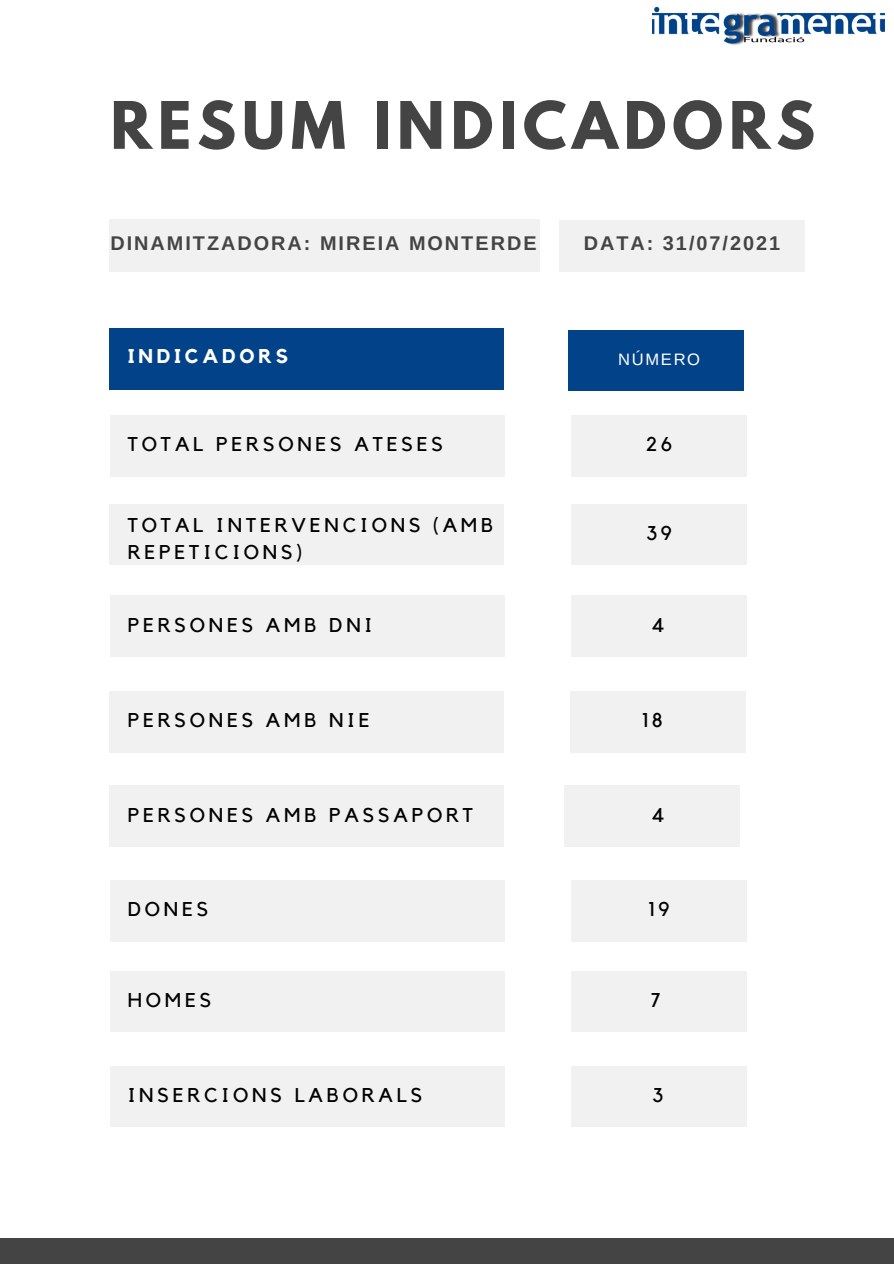
<style>
.page{position:relative;width:894px;height:1264px;background:#fff}
.page>*{position:absolute;margin:0;border:0;box-sizing:border-box;transform-origin:0 0}
.t1{font:700 57.9px "League Spartan";letter-spacing:.1em;color:#444}
.t2{font:19.8px/27px "Kollektif";letter-spacing:.19em;color:#000}
.t3{font:700 19.8px "Arimo";letter-spacing:.1em;color:#444}
.t4{font:700 19.8px "Kollektif";letter-spacing:.19em;color:#fff}
.t5{font:16.5px "Arimo";letter-spacing:.1em;color:#fff}
</style>
<div class="page">
<div style="left:0;top:1238px;width:893px;height:25px;background:#444"></div>
<div style="left:109px;top:220px;width:430px;height:51px;background:#f1f1f1"></div>
<div style="left:558px;top:221px;width:246px;height:50px;background:#f1f1f1"></div>
<div style="left:110px;top:415px;width:394px;height:61px;background:#f1f1f1"></div>
<div style="left:571px;top:415px;width:176px;height:61px;background:#f1f1f1"></div>
<div style="left:109px;top:504px;width:394px;height:61px;background:#f1f1f1"></div>
<div style="left:571px;top:504px;width:176px;height:61px;background:#f1f1f1"></div>
<div style="left:110px;top:596px;width:394px;height:60px;background:#f1f1f1"></div>
<div style="left:571px;top:596px;width:176px;height:60px;background:#f1f1f1"></div>
<div style="left:109px;top:691px;width:394px;height:61px;background:#f1f1f1"></div>
<div style="left:569px;top:691px;width:176px;height:61px;background:#f1f1f1"></div>
<div style="left:110px;top:880px;width:394px;height:61px;background:#f1f1f1"></div>
<div style="left:564px;top:785px;width:176px;height:61px;background:#f1f1f1"></div>
<div style="left:110px;top:971px;width:394px;height:60px;background:#f1f1f1"></div>
<div style="left:571px;top:880px;width:176px;height:61px;background:#f1f1f1"></div>
<div style="left:110px;top:1066px;width:394px;height:60px;background:#f1f1f1"></div>
<div style="left:571px;top:971px;width:176px;height:60px;background:#f1f1f1"></div>
<div style="left:571px;top:1066px;width:176px;height:60px;background:#f1f1f1"></div>
<div style="left:109px;top:328px;width:394px;height:61px;background:#014288"></div>
<div style="left:567px;top:330px;width:176px;height:61px;background:#014288"></div>
<img style="left:652px;top:8px;width:232px;height:37px">
<div style="left:109px;top:785px;width:394px;height:61px;background:#f1f1f1"></div>
<p class="t1" style="left:110px;top:97px;width:706px">RESUM INDICADORS</p>
<p class="t3" style="left:110px;top:232px;width:427px">DINAMITZADORA: MIREIA MONTERDE</p>
<p class="t3" style="left:583px;top:232px;width:198px">DATA: 31/07/2021</p>
<p class="t4" style="left:128px;top:346px;width:162px">INDICADORS</p>
<p class="t5" style="left:618px;top:349px;width:83px">NÚMERO</p>
<p class="t2" style="left:128px;top:432px;width:317px">TOTAL PERSONES ATESES</p>
<p class="t2" style="left:646px;top:432px;width:28px">26</p>
<p class="t2" style="left:128px;top:512px;width:367px">TOTAL INTERVENCIONS (AMB<br>REPETICIONS)</p>
<p class="t2" style="left:646px;top:520px;width:27px">39</p>
<p class="t2" style="left:128px;top:612px;width:246px">PERSONES AMB DNI</p>
<p class="t2" style="left:651px;top:612px;width:14px">4</p>
<p class="t2" style="left:128px;top:707px;width:243px">PERSONES AMB NIE</p>
<p class="t2" style="left:642px;top:707px;width:21px">18</p>
<p class="t2" style="left:128px;top:802px;width:347px">PERSONES AMB PASSAPORT</p>
<p class="t2" style="left:651px;top:802px;width:14px">4</p>
<p class="t2" style="left:128px;top:896px;width:82px">DONES</p>
<p class="t2" style="left:648px;top:896px;width:22px">19</p>
<p class="t2" style="left:128px;top:987px;width:85px">HOMES</p>
<p class="t2" style="left:650px;top:987px;width:11px">7</p>
<p class="t2" style="left:128px;top:1082px;width:296px">INSERCIONS LABORALS</p>
<p class="t2" style="left:652px;top:1082px;width:12px">3</p>
</div>
